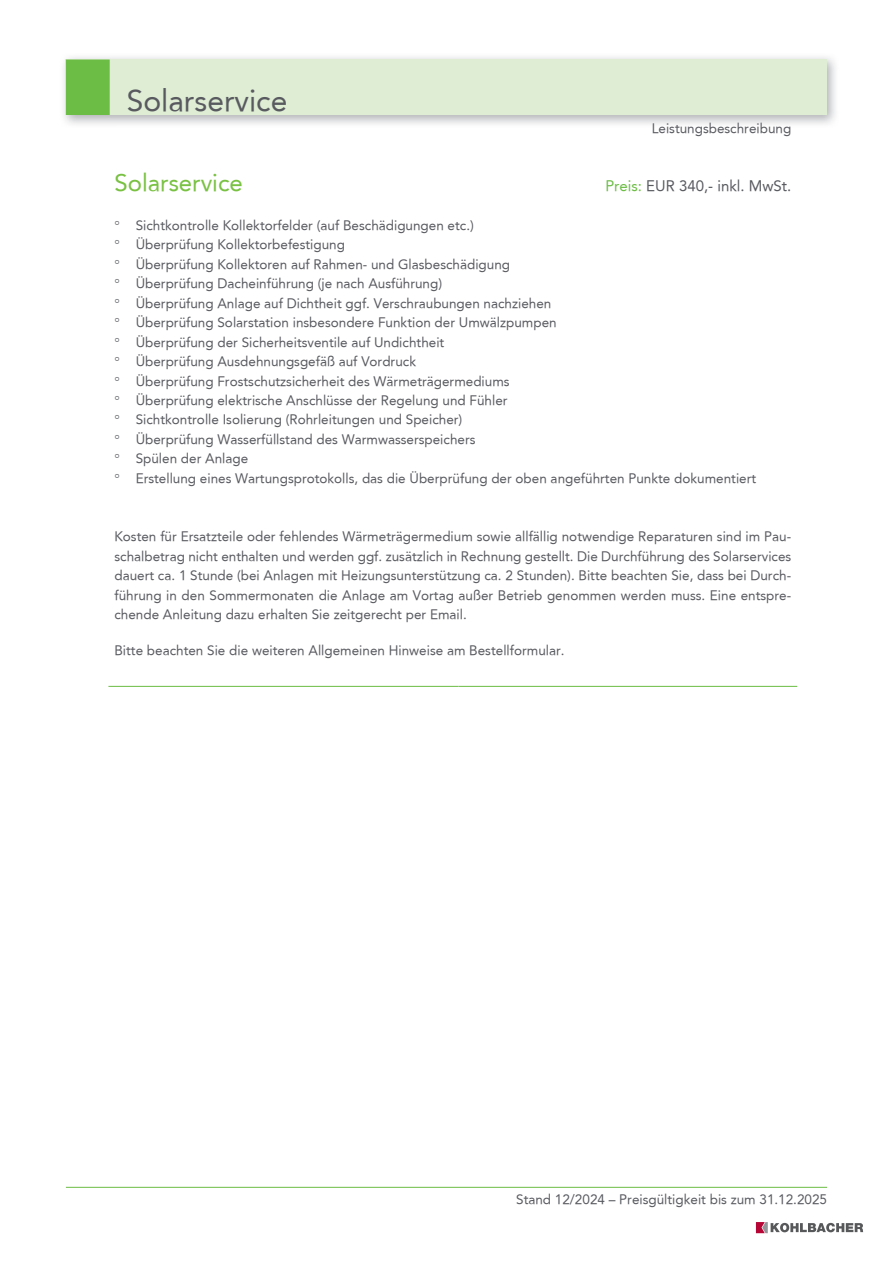
<style>
.page{position:relative;width:893px;height:1263px;background:#fff}
.page>*{position:absolute;margin:0;border:0;box-sizing:border-box;transform-origin:0 0}
.t1{font:30px "Avenir Roman";color:#595a60}
.t2{font:24px "Avenir Roman";color:#79c142}
.t3{font:15px "Avenir Roman";color:#595a60}
.t4{font:13.5px/19.5px "Avenir Roman";color:#595a60}
.s1{color:#6cbd45}
</style>
<div class="page">
<svg style="left:756px;top:1222px;width:107px;height:11px"></svg>
<img style="left:63px;top:57px;width:772px;height:67px">
<div style="left:66px;top:60px;width:761px;height:55px;background:#deedd4"></div>
<div style="left:66px;top:60px;width:44px;height:55px;background:#6cbd45"></div>
<hr style="left:108px;top:686px;width:350px;height:1px;background:#6cbd45">
<hr style="left:458px;top:686px;width:339px;height:1px;background:#6cbd45">
<hr style="left:66px;top:1187px;width:761px;height:1px;background:#6cbd45">
<h1 class="t1" style="left:127px;top:83px;width:162px">Solarservice</h1>
<p class="t4" style="left:652px;top:119px;width:141px">Leistungsbeschreibung</p>
<h2 class="t2" style="left:114px;top:168px;width:130px">Solarservice</h2>
<p class="t3" style="left:605px;top:177px;width:187px"><span class="s1">Preis:</span> EUR 340,- inkl. MwSt.</p>
<p class="t4" style="left:136px;top:215px;width:622px">Sichtkontrolle Kollektorfelder (auf Beschädigungen etc.)<br>Überprüfung Kollektorbefestigung<br>Überprüfung Kollektoren auf Rahmen- und Glasbeschädigung<br>Überprüfung Dacheinführung (je nach Ausführung)<br>Überprüfung Anlage auf Dichtheit ggf. Verschraubungen nachziehen<br>Überprüfung Solarstation insbesondere Funktion der Umwälzpumpen<br>Überprüfung der Sicherheitsventile auf Undichtheit<br>Überprüfung Ausdehnungsgefäß auf Vordruck<br>Überprüfung Frostschutzsicherheit des Wärmeträgermediums<br>Überprüfung elektrische Anschlüsse der Regelung und Fühler<br>Sichtkontrolle Isolierung (Rohrleitungen und Speicher)<br>Überprüfung Wasserfüllstand des Warmwasserspeichers<br>Spülen der Anlage<br>Erstellung eines Wartungsprotokolls, das die Überprüfung der oben angeführten Punkte dokumentiert</p>
<p class="t4" style="left:114px;top:527px;width:678px;text-align:justify">Kosten für Ersatzteile oder fehlendes Wärmeträgermedium sowie allfällig notwendige Reparaturen sind im Pau&shy;schalbetrag nicht enthalten und werden ggf. zusätzlich in Rechnung gestellt. Die Durchführung des Solarservices dauert ca. 1 Stunde (bei Anlagen mit Heizungsunterstützung ca. 2 Stunden). Bitte beachten Sie, dass bei Durch&shy;führung in den Sommermonaten die Anlage am Vortag außer Betrieb genommen werden muss. Eine entspre&shy;chende Anleitung dazu erhalten Sie zeitgerecht per Email.</p>
<p class="t4" style="left:114px;top:641px;width:452px">Bitte beachten Sie die weiteren Allgemeinen Hinweise am Bestellformular.</p>
<p class="t4" style="left:516px;top:1189px;width:312px">Stand 12/2024 – Preisgültigkeit bis zum 31.12.2025</p>
</div>
